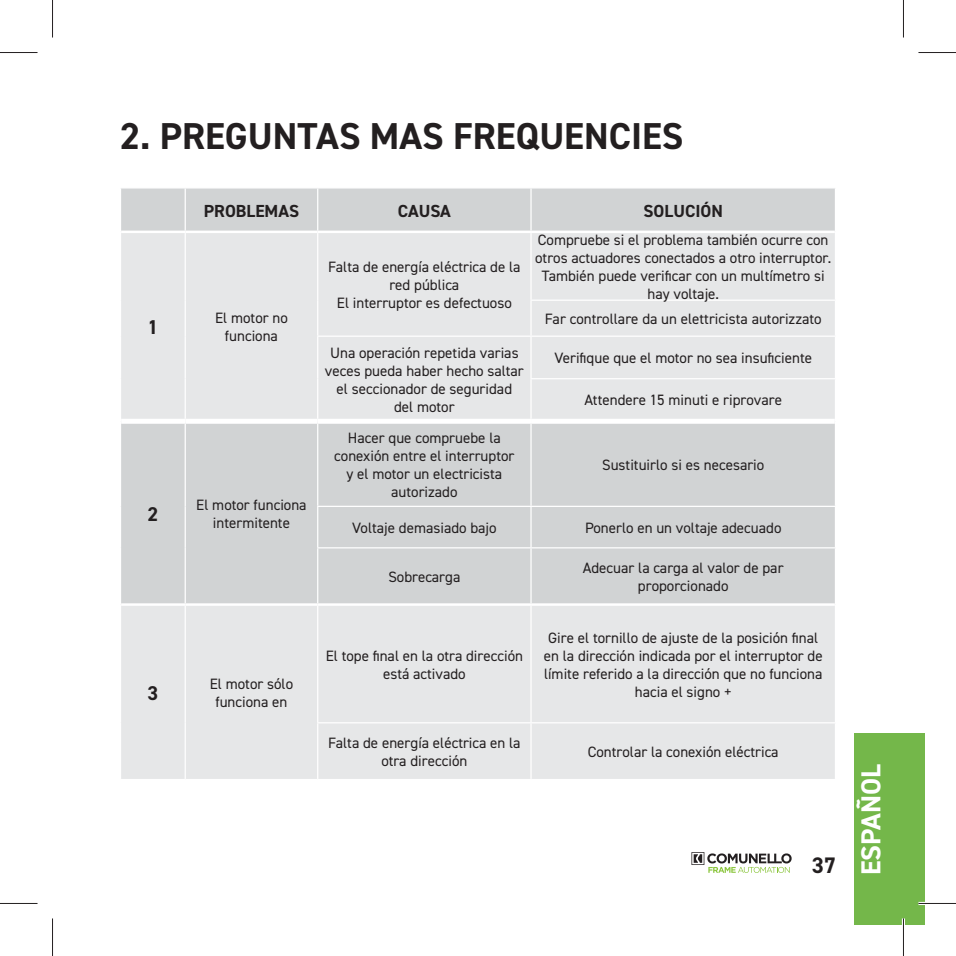
<style>
.page{position:relative;width:956px;height:956px;background:#fff}
.page>*{position:absolute;margin:0;border:0;box-sizing:border-box;transform-origin:0 0}
.t1{font:700 37.5px "DIN2014";color:#231f20}
.t2{font:700 27.5px "DIN2014";color:#fff}
.t3{font:700 22.5px "DIN2014";color:#231f20}
.t4{font:700 20px "DIN2014";color:#231f20}
.t5{font:700 17.5px "DIN2014";color:#231f20}
.t6{font:15px/18px "DIN2014";color:#231f20;text-align:center}
</style>
<div class="page">
<div style="left:853px;top:733px;width:71px;height:191px;background:#74b74a"></div>
<svg style="left:691px;top:852px;width:100px;height:20px"></svg>
<div style="left:121px;top:188px;width:713px;height:42px;background:#d1d3d4"></div>
<svg style="left:121px;top:233px;width:713px;height:545px;background:#dfe0e1"></svg>
<hr style="left:184px;top:188px;width:2px;height:42px;background:#fff">
<hr style="left:317px;top:188px;width:1px;height:42px;background:#fff">
<hr style="left:530px;top:188px;width:1px;height:42px;background:#fff">
<hr style="left:184px;top:233px;width:2px;height:67px;background:#fff">
<hr style="left:317px;top:233px;width:1px;height:67px;background:#fff">
<hr style="left:530px;top:233px;width:1px;height:66px;background:#fff">
<hr style="left:184px;top:300px;width:2px;height:36px;background:#fff">
<hr style="left:317px;top:300px;width:1px;height:35px;background:#fff">
<hr style="left:530px;top:299px;width:306px;height:2px;background:#fff">
<hr style="left:530px;top:301px;width:1px;height:34px;background:#fff">
<hr style="left:184px;top:336px;width:2px;height:42px;background:#fff">
<hr style="left:317px;top:335px;width:214px;height:2px;background:#fff">
<hr style="left:317px;top:337px;width:1px;height:41px;background:#fff">
<hr style="left:531px;top:335px;width:305px;height:2px;background:#fff">
<hr style="left:530px;top:337px;width:1px;height:41px;background:#fff">
<hr style="left:184px;top:378px;width:2px;height:41px;background:#fff">
<hr style="left:317px;top:378px;width:1px;height:41px;background:#fff">
<hr style="left:530px;top:378px;width:306px;height:1px;background:#fff">
<hr style="left:530px;top:379px;width:1px;height:40px;background:#fff">
<hr style="left:184px;top:424px;width:2px;height:82px;background:#fff">
<hr style="left:317px;top:424px;width:1px;height:81px;background:#fff">
<hr style="left:530px;top:424px;width:1px;height:81px;background:#fff">
<hr style="left:184px;top:506px;width:2px;height:42px;background:#fff">
<hr style="left:317px;top:505px;width:214px;height:2px;background:#fff">
<hr style="left:317px;top:507px;width:1px;height:40px;background:#fff">
<hr style="left:531px;top:505px;width:305px;height:2px;background:#fff">
<hr style="left:530px;top:507px;width:1px;height:40px;background:#fff">
<hr style="left:184px;top:548px;width:2px;height:55px;background:#fff">
<hr style="left:317px;top:547px;width:214px;height:1px;background:#fff">
<hr style="left:317px;top:548px;width:1px;height:55px;background:#fff">
<hr style="left:531px;top:547px;width:305px;height:1px;background:#fff">
<hr style="left:530px;top:548px;width:1px;height:55px;background:#fff">
<div style="left:121px;top:419px;width:64px;height:5px;background:#fff"></div>
<div style="left:185px;top:419px;width:133px;height:5px;background:#fff"></div>
<div style="left:318px;top:419px;width:213px;height:5px;background:#fff"></div>
<div style="left:531px;top:419px;width:303px;height:5px;background:#fff"></div>
<hr style="left:121px;top:603px;width:64px;height:2px;background:#fff">
<hr style="left:185px;top:603px;width:133px;height:2px;background:#fff">
<hr style="left:318px;top:603px;width:213px;height:2px;background:#fff">
<hr style="left:531px;top:603px;width:303px;height:2px;background:#fff">
<hr style="left:184px;top:605px;width:2px;height:117px;background:#fff">
<hr style="left:184px;top:722px;width:2px;height:56px;background:#fff">
<hr style="left:317px;top:605px;width:1px;height:117px;background:#fff">
<hr style="left:317px;top:723px;width:1px;height:55px;background:#fff">
<hr style="left:530px;top:605px;width:1px;height:117px;background:#fff">
<hr style="left:530px;top:723px;width:1px;height:55px;background:#fff">
<hr style="left:317px;top:722px;width:214px;height:1px;background:#fff">
<hr style="left:531px;top:722px;width:305px;height:1px;background:#fff">
<hr style="left:918px;top:901px;width:37px;height:3px;background:#fff">
<hr style="left:901px;top:918px;width:3px;height:37px;background:#fff">
<hr style="left:0;top:52px;width:38px;height:1px;background:#231f20">
<hr style="left:918px;top:52px;width:37px;height:1px;background:#231f20">
<hr style="left:0;top:902px;width:38px;height:1px;background:#231f20">
<hr style="left:918px;top:902px;width:37px;height:1px;background:#231f20">
<hr style="left:52px;top:0;width:1px;height:37px;background:#231f20">
<hr style="left:52px;top:918px;width:1px;height:37px;background:#231f20">
<hr style="left:902px;top:0;width:1px;height:37px;background:#231f20">
<hr style="left:902px;top:918px;width:1px;height:37px;background:#231f20">
<h1 class="t1" style="left:120px;top:122px;width:565px">2. PREGUNTAS MAS FREQUENCIES</h1>
<p class="t5" style="left:204px;top:204px;width:97px">PROBLEMAS</p>
<p class="t5" style="left:398px;top:204px;width:55px">CAUSA</p>
<p class="t5" style="left:643px;top:204px;width:81px">SOLUCIÓN</p>
<h3 class="t4" style="left:147px;top:320px;width:12px">1</h3>
<p class="t6" style="left:215px;top:311px;width:74px">El motor no funciona</p>
<h3 class="t4" style="left:147px;top:506px;width:12px">2</h3>
<p class="t6" style="left:196px;top:497px;width:112px">El motor funciona intermitente</p>
<h3 class="t4" style="left:147px;top:685px;width:12px">3</h3>
<p class="t6" style="left:210px;top:676px;width:85px">El motor sólo funciona en</p>
<p class="t6" style="left:328px;top:259px;width:194px">Falta de energía eléctrica de la red pública<br>El interruptor es defectuoso</p>
<p class="t6" style="left:535px;top:233px;width:297px">Compruebe si el problema también ocurre con otros actuadores conectados a otro interruptor.<br>También puede verificar con un multímetro si hay voltaje.</p>
<p class="t6" style="left:545px;top:311px;width:278px">Far controllare da un elettricista autorizzato</p>
<p class="t6" style="left:325px;top:345px;width:200px">Una operación repetida varias veces pueda haber hecho saltar el seccionador de seguridad<br>del motor</p>
<p class="t6" style="left:554px;top:351px;width:259px">Verifique que el motor no sea insuficiente</p>
<p class="t6" style="left:584px;top:392px;width:199px">Attendere 15 minuti e riprovare</p>
<p class="t6" style="left:334px;top:430px;width:182px">Hacer que compruebe la conexión entre el interruptor y el motor un electricista autorizado</p>
<p class="t6" style="left:602px;top:457px;width:164px">Sustituirlo si es necesario</p>
<p class="t6" style="left:352px;top:520px;width:146px">Voltaje demasiado bajo</p>
<p class="t6" style="left:585px;top:520px;width:198px">Ponerlo en un voltaje adecuado</p>
<p class="t6" style="left:388px;top:569px;width:74px">Sobrecarga</p>
<p class="t6" style="left:583px;top:560px;width:202px">Adecuar la carga al valor de par proporcionado</p>
<p class="t6" style="left:325px;top:648px;width:199px">El tope final en la otra dirección está activado</p>
<p class="t6" style="left:543px;top:630px;width:280px">Gire el tornillo de ajuste de la posición final en la dirección indicada por el interruptor de límite referido a la dirección que no funciona hacia el signo +</p>
<p class="t6" style="left:328px;top:735px;width:194px">Falta de energía eléctrica en la otra dirección</p>
<p class="t6" style="left:587px;top:744px;width:192px">Controlar la conexión eléctrica</p>
<h3 class="t3" style="left:811px;top:856px;width:26px">37</h3>
<h2 class="t2" style="left:860px;top:875px;width:112px;rotate:-90deg">ESPAÑOL</h2>
</div>
